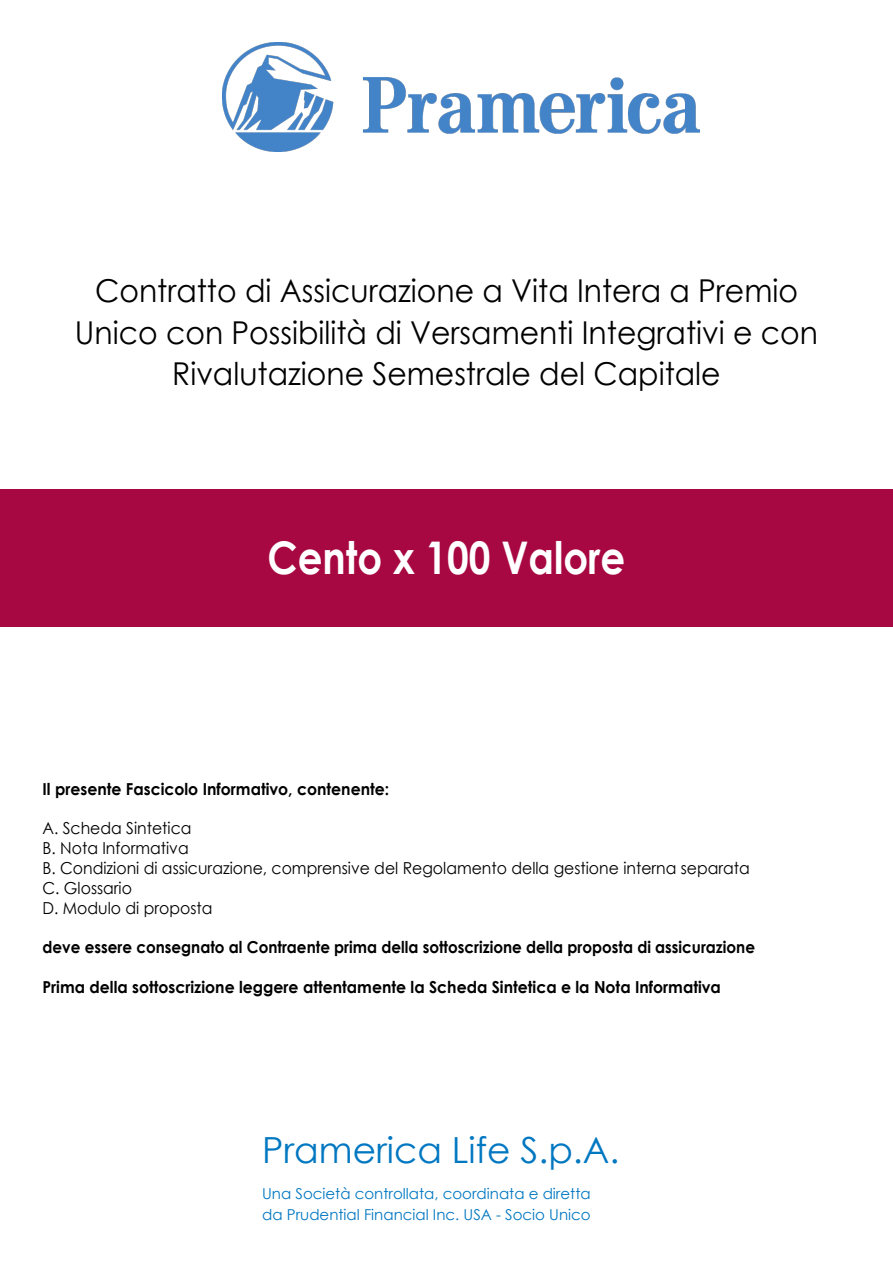
<style>
.page{position:relative;width:893px;height:1263px;background:#fff}
.page>*{position:absolute;margin:0;border:0;box-sizing:border-box;transform-origin:0 0}
.t1{font:700 45px "Century Gothic";color:#fff;scale:.86 1}
.t2{font:36px "Century Gothic";color:#0077c1}
.t3{font:31.5px/41.4px "Century Gothic";color:#000;text-align:center;scale:.95 1}
.t4{font:16.5px/19.8px "Century Gothic";color:#000;scale:.95 1}
.t5{font:700 16.5px "Century Gothic";color:#000;scale:.95 1}
.t6{font:700 16.5px "Century Gothic";color:#000;scale:.92 1}
.t7{font:15px/21px "Century Gothic";color:#0077c1}
</style>
<div class="page">
<div style="left:0;top:489px;width:893px;height:137px;background:#a80841"></div>
<img style="left:222px;top:43px;width:477px;height:109px">
<p class="t3" style="left:75px;top:270px;width:784px">Contratto di Assicurazione a Vita Intera a Premio<br>Unico con Possibilità di Versamenti Integrativi e con<br>Rivalutazione Semestrale del Capitale</p>
<p class="t1" style="left:268px;top:523px;width:418px">Cento x 100 Valore</p>
<p class="t5" style="left:43px;top:776px;width:366px">Il presente Fascicolo Informativo, contenente:</p>
<p class="t4" style="left:43px;top:818px;width:746px">A. Scheda Sintetica<br>B. Nota Informativa<br>B. Condizioni di assicurazione, comprensive del Regolamento della gestione interna separata C. Glossario<br>D. Modulo di proposta</p>
<p class="t6" style="left:43px;top:934px;width:776px">deve essere consegnato al Contraente prima della sottoscrizione della proposta di assicurazione</p>
<p class="t5" style="left:43px;top:974px;width:716px">Prima della sottoscrizione leggere attentamente la Scheda Sintetica e la Nota Informativa</p>
<p class="t2" style="left:262px;top:1125px;width:359px">Pramerica Life S.p.A.</p>
<p class="t7" style="left:262px;top:1183px;width:330px">Una Società controllata, coordinata e diretta da Prudential Financial Inc. USA - Socio Unico</p>
</div>
